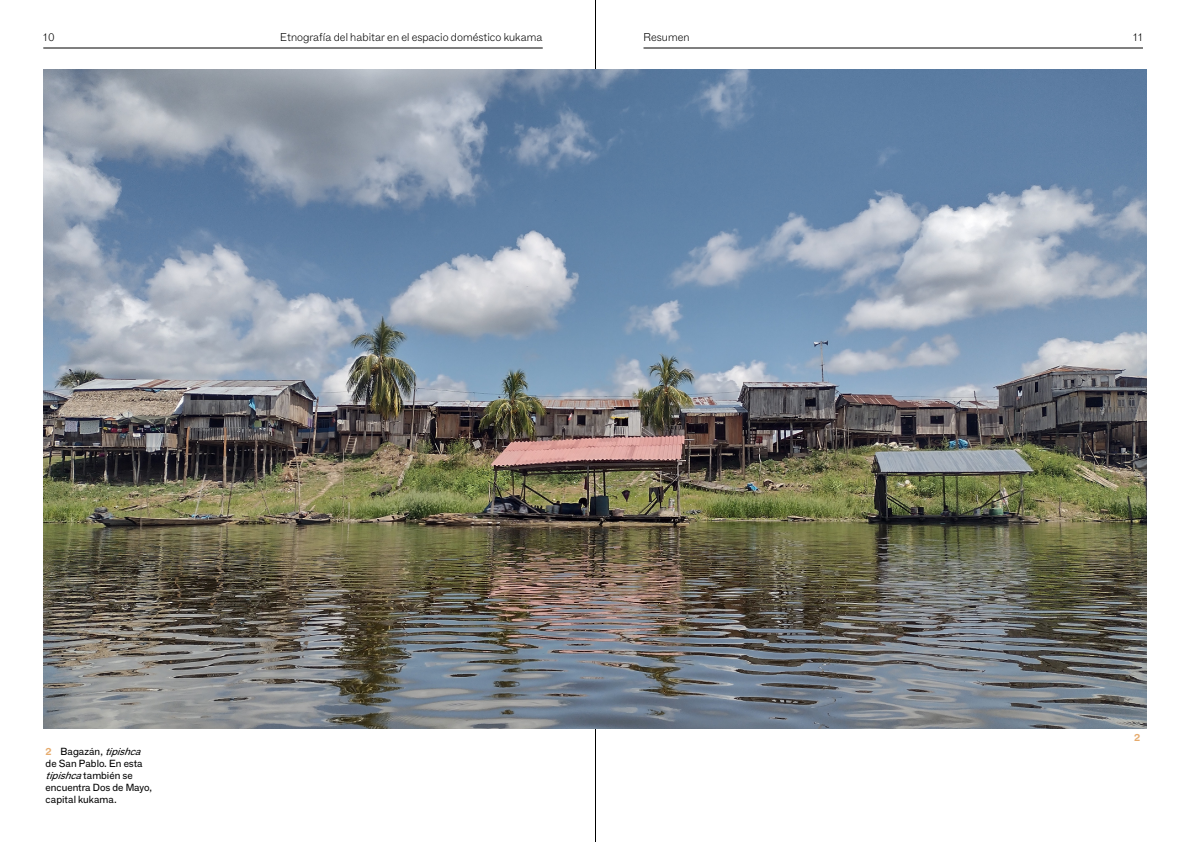
<style>
.page{position:relative;width:1191px;height:842px;background:#fff}
.page>*{position:absolute;margin:0;border:0;box-sizing:border-box;transform-origin:0 0}
.t1{font:100 11px "F Grotesk";color:#000}
.t2{font:10px/12px "F Grotesk";color:#000}
.t3{font:700 10px "F Grotesk";color:#e6ab6d}
.s1{font-weight:700;color:#e6ab6d}
.s2{font-style:italic}
</style>
<div class="page">
<hr style="left:643px;top:48px;width:500px;height:1px;background:#000">
<hr style="left:43px;top:48px;width:500px;height:1px;background:#000">
<hr style="left:595px;top:0;width:1px;height:842px;background:#000">
<img style="left:43px;top:69px;width:1103px;height:659px">
<p class="t1" style="left:43px;top:29px;width:13px">10</p>
<p class="t1" style="left:280px;top:29px;width:264px">Etnografía del habitar en el espacio doméstico kukama</p>
<p class="t1" style="left:643px;top:29px;width:47px">Resumen</p>
<p class="t1" style="left:1133px;top:29px;width:11px">11</p>
<p class="t2" style="left:46px;top:745px;width:108px"><span class="s1">2</span> Bagazán, <span class="s2">tipishca </span>de San Pablo. En esta <span class="s2">tipishca</span>t a m b i é n s e encuentra Dos de Mayo, capital kukama.</p>
<p class="t3" style="left:1134px;top:730px;width:8px">2</p>
</div>
